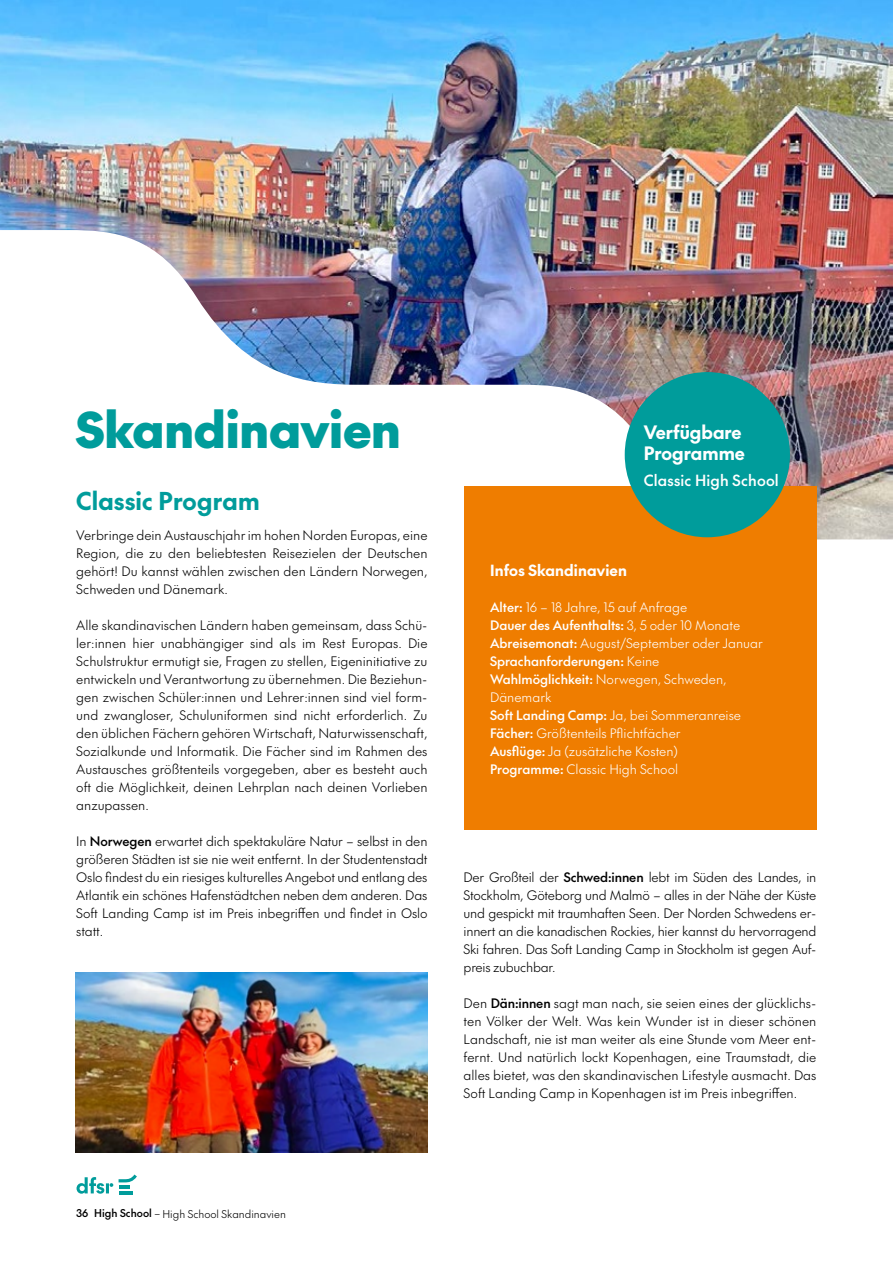
<style>
.page{position:relative;width:893px;height:1263px;background:#fff}
.page>*{position:absolute;margin:0;border:0;box-sizing:border-box;transform-origin:0 0}
.t1{font:900 48px "The Future";letter-spacing:.01em;color:#009c9b}
.t2{font:700 24px "The Future";letter-spacing:.01em;color:#009c9b}
.t3{font:700 18px/21px "The Future";color:#fff}
.t4{font:700 15px "The Future";letter-spacing:.01em;color:#fff}
.t5{font:500 15px "The Future";letter-spacing:.01em;color:#fff}
.t6{font:300 12.75px/18px "The Future";color:#000;text-align:justify}
.t7{font:300 12.75px/18px "The Future";color:#fff}
.t8{font:300 10.5px "The Future";color:#000}
.s1{font-weight:500}
</style>
<div class="page">
<svg style="left:77px;top:1177px;width:36px;height:17px"></svg>
<svg style="left:119px;top:1192px;width:13px;height:3px"></svg>
<hr style="left:119px;top:1185px;width:11px;height:4px;background:#009c9b">
<svg style="left:119px;top:1174px;width:18px;height:8px"></svg>
<img style="left:76px;top:972px;width:352px;height:180px">
<img style="left:0;top:0;width:893px;height:539px">
<div style="left:464px;top:486px;width:352px;height:343px;background:#ef7d00"></div>
<div style="left:625px;top:372px;width:165px;height:165px;background:#009c9b;border-radius:50%"></div>
<h1 class="t1" style="left:77px;top:395px;width:326px">Skandinavien</h1>
<h2 class="t2" style="left:76px;top:484px;width:185px">Classic Program</h2>
<p class="t6" style="left:76px;top:526px;width:353px">Verbringe dein Austauschjahr im hohen Norden Europas, eine Region, die zu den beliebtesten Reisezielen der Deutschen gehört! Du kannst wählen zwischen den Ländern Norwegen, Schweden und Dänemark.</p>
<p class="t6" style="left:76px;top:616px;width:353px">Alle skandinavischen Ländern haben gemeinsam, dass Schü&shy;ler:innen hier unabhängiger sind als im Rest Europas. Die Schulstruktur ermutigt sie, Fragen zu stellen, Eigeninitiative zu entwickeln und Verantwortung zu übernehmen. Die Beziehun&shy;gen zwischen Schüler:innen und Lehrer:innen sind viel form&shy;und zwangloser, Schuluniformen sind nicht erforderlich. Zu den üblichen Fächern gehören Wirtschaft, Naturwissenschaft, Sozialkunde und Informatik. Die Fächer sind im Rahmen des Austausches größtenteils vorgegeben, aber es besteht auch oft die Möglichkeit, deinen Lehrplan nach deinen Vorlieben anzupassen.</p>
<p class="t6" style="left:76px;top:832px;width:353px">In <span class="s1">Norwegen</span> erwartet dich spektakuläre Natur – selbst in den größeren Städten ist sie nie weit entfernt. In der Studentenstadt Oslo findest du ein riesiges kulturelles Angebot und entlang des Atlantik ein schönes Hafenstädtchen neben dem anderen. Das Soft Landing Camp ist im Preis inbegriffen und findet in Oslo statt.</p>
<h3 class="t3" style="left:644px;top:421px;width:103px">Verfügbare<br>Programme</h3>
<p class="t5" style="left:644px;top:470px;width:137px">Classic High School</p>
<p class="t4" style="left:490px;top:560px;width:138px">Infos Skandinavien</p>
<p class="t7" style="left:490px;top:598px;width:274px"><span class="s1">Alter:</span> 16 – 18 Jahre, 15 auf Anfrage<br><span class="s1">Dauer des Aufenthalts:</span> 3, 5 oder 10 Monate <span class="s1">Abreisemonat:</span> August/September oder Januar <span class="s1">Sprachanforderungen:</span> Keine <span class="s1">Wahlmöglichkeit:</span> Norwegen, Schweden, Dänemark<br><span class="s1">Soft Landing Camp:</span> Ja, bei Sommeranreise <span class="s1">Fächer:</span> Größtenteils Pflichtfächer<br><span class="s1">Ausflüge:</span> Ja (zusätzliche Kosten)<br><span class="s1">Programme:</span> Classic High School</p>
<p class="t6" style="left:464px;top:868px;width:354px">Der Großteil der <span class="s1">Schwed:innen</span> lebt im Süden des Landes, in Stockholm, Göteborg und Malmö – alles in der Nähe der Küste und gespickt mit traumhaften Seen. Der Norden Schwedens er&shy;innert an die kanadischen Rockies, hier kannst du hervorragend Ski fahren. Das Soft Landing Camp in Stockholm ist gegen Auf&shy;preis zubuchbar.</p>
<p class="t6" style="left:464px;top:994px;width:354px">Den <span class="s1">Dän:innen</span> sagt man nach, sie seien eines der glücklichs&shy;ten Völker der Welt. Was kein Wunder ist in dieser schönen Landschaft, nie ist man weiter als eine Stunde vom Meer ent&shy;fernt. Und natürlich lockt Kopenhagen, eine Traumstadt, die alles bietet, was den skandinavischen Lifestyle ausmacht. Das Soft Landing Camp in Kopenhagen ist im Preis inbegriffen.</p>
<p class="t8" style="left:77px;top:1207px;width:211px"><span class="s1">36 High School</span> – High School Skandinavien</p>
</div>
